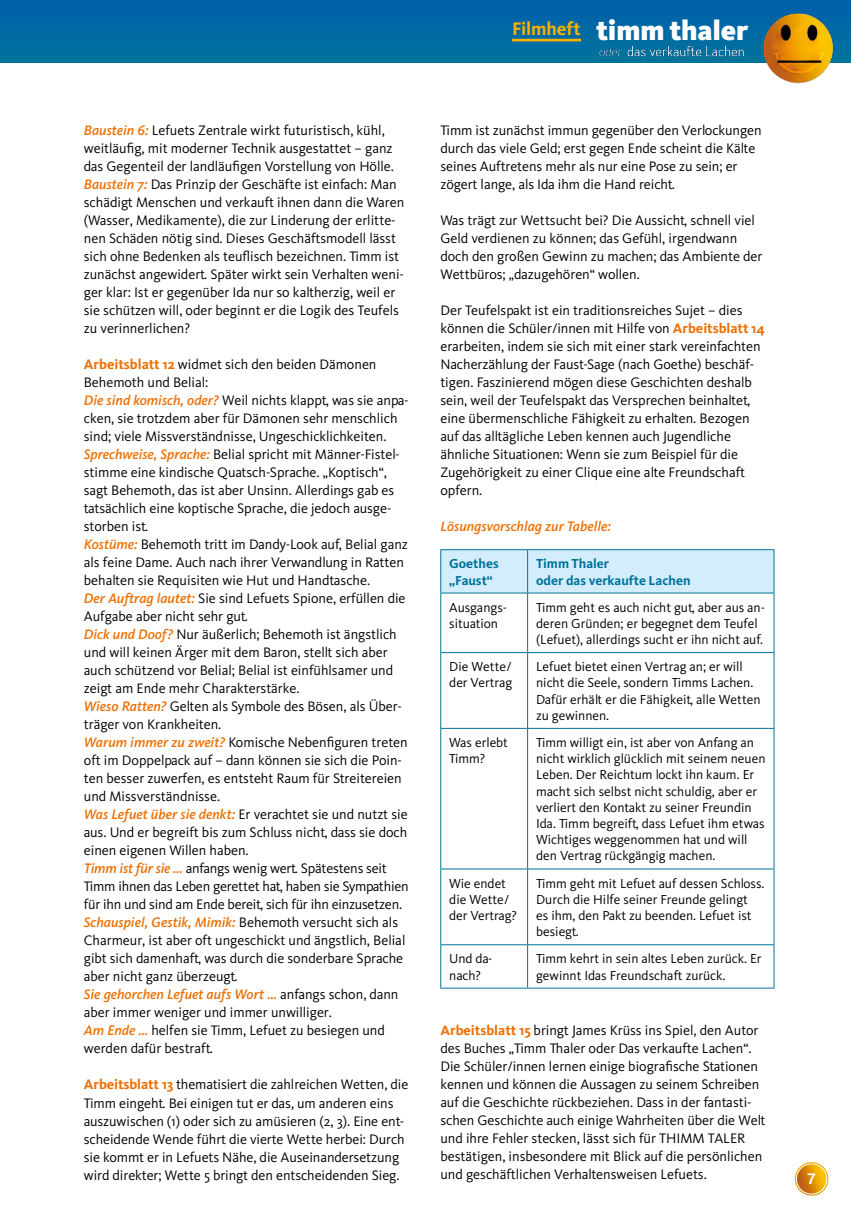
<style>
.page{position:relative;width:851px;height:1221px;background:#fff}
.page>*{position:absolute;margin:0;border:0;box-sizing:border-box;transform-origin:0 0}
.t1{font:900 28.5px "Kievit";letter-spacing:-.005em;color:#fff}
.t2{font:700 15px "Helvetica";color:#fff}
.t3{font:14.25px/18px "Kievit";color:#000}
.t4{font:italic 500 14.25px "Kievit";color:#ed7004}
.t5{font:13.5px/16.2px "Kievit";color:#000}
.t6{font:700 13.5px/16.2px "Kievit";color:#007499}
.s1{font-weight:500;font-style:italic;color:#ed7004}
.s2{font-weight:700;color:#ed7004}
</style>
<div class="page">
<div style="left:0;top:0;width:850px;height:63px;background:#0069a4"></div>
<hr style="left:512px;top:39px;width:69px;height:2px;background:#f9b000">
<img style="left:599px;top:45px;width:145px;height:12px">
<img style="left:761px;top:13px;width:74px;height:71px">
<img style="left:795px;top:1163px;width:32px;height:31px">
<div style="left:790px;top:1158px;width:42px;height:41px;border:1px solid #fff;border-radius:50%"></div>
<div style="left:792px;top:1160px;width:38px;height:37px;border:2px solid #fff;border-radius:50%"></div>
<div style="left:795px;top:1163px;width:32px;height:31px;border:1px solid #fff;border-radius:50%"></div>
<div style="left:441px;top:550px;width:332px;height:42px;background:#d4edfc"></div>
<hr style="left:440px;top:549px;width:87px;height:1px;background:#007499">
<hr style="left:440px;top:550px;width:1px;height:42px;background:#007499">
<hr style="left:527px;top:549px;width:247px;height:1px;background:#007499">
<hr style="left:527px;top:550px;width:1px;height:42px;background:#007499">
<hr style="left:773px;top:550px;width:1px;height:42px;background:#007499">
<hr style="left:440px;top:592px;width:87px;height:1px;background:#007499">
<hr style="left:440px;top:593px;width:1px;height:59px;background:#007499">
<hr style="left:527px;top:592px;width:247px;height:1px;background:#007499">
<hr style="left:527px;top:593px;width:1px;height:59px;background:#007499">
<hr style="left:773px;top:593px;width:1px;height:59px;background:#007499">
<hr style="left:440px;top:652px;width:87px;height:1px;background:#007499">
<hr style="left:440px;top:653px;width:1px;height:75px;background:#007499">
<hr style="left:527px;top:652px;width:247px;height:1px;background:#007499">
<hr style="left:527px;top:653px;width:1px;height:75px;background:#007499">
<hr style="left:773px;top:653px;width:1px;height:75px;background:#007499">
<hr style="left:440px;top:728px;width:87px;height:1px;background:#007499">
<hr style="left:440px;top:728px;width:1px;height:140px;background:#007499">
<hr style="left:527px;top:728px;width:247px;height:1px;background:#007499">
<hr style="left:527px;top:728px;width:1px;height:140px;background:#007499">
<hr style="left:773px;top:728px;width:1px;height:140px;background:#007499">
<hr style="left:440px;top:868px;width:87px;height:1px;background:#007499">
<hr style="left:440px;top:869px;width:1px;height:75px;background:#007499">
<hr style="left:527px;top:868px;width:247px;height:1px;background:#007499">
<hr style="left:527px;top:869px;width:1px;height:75px;background:#007499">
<hr style="left:773px;top:869px;width:1px;height:75px;background:#007499">
<hr style="left:440px;top:944px;width:87px;height:1px;background:#007499">
<hr style="left:440px;top:945px;width:1px;height:42px;background:#007499">
<hr style="left:527px;top:944px;width:247px;height:1px;background:#007499">
<hr style="left:527px;top:945px;width:1px;height:42px;background:#007499">
<hr style="left:773px;top:945px;width:1px;height:42px;background:#007499">
<hr style="left:440px;top:987px;width:87px;height:1px;background:#007499">
<hr style="left:527px;top:987px;width:247px;height:1px;background:#007499">
<h1 class="t1" style="left:512px;top:13px;width:238px"><sup>Filmheft</sup> timm thaler</h1>
<p class="t3" style="left:84px;top:121px;width:322px"><span class="s1">Baustein 6:</span> Lefuets Zentrale wirkt futuristisch, kühl, weitläufig, mit moderner Technik ausgestattet – ganz das Gegenteil der landläufigen Vorstellung von Hölle.<br><span class="s1">Baustein 7:</span> Das Prinzip der Geschäfte ist einfach: Man schädigt Menschen und verkauft ihnen dann die Waren (Wasser, Medikamente), die zur Linderung der erlitte&shy;nen Schäden nötig sind. Dieses Geschäftsmodell lässt sich ohne Bedenken als teuflisch bezeichnen. Timm ist zunächst angewidert. Später wirkt sein Verhalten weni&shy;ger klar: Ist er gegenüber Ida nur so kaltherzig, weil er sie schützen will, oder beginnt er die Logik des Teufels zu verinnerlichen?</p>
<p class="t3" style="left:84px;top:355px;width:326px"><span class="s2">Arbeitsblatt 12</span> widmet sich den beiden Dämonen Behemoth und Belial:<br><span class="s1">Die sind komisch, oder?</span> Weil nichts klappt, was sie anpa&shy;cken, sie trotzdem aber für Dämonen sehr menschlich sind; viele Missverständnisse, Ungeschicklichkeiten.<br><span class="s1">Sprechweise, Sprache:</span> Belial spricht mit Männer-Fistel&shy;stimme eine kindische Quatsch-Sprache. „Koptisch“, sagt Behemoth, das ist aber Unsinn. Allerdings gab es tatsächlich eine koptische Sprache, die jedoch ausge&shy;storben ist.<br><span class="s1">Kostüme:</span> Behemoth tritt im Dandy-Look auf, Belial ganz als feine Dame. Auch nach ihrer Verwandlung in Ratten behalten sie Requisiten wie Hut und Handtasche.<br><span class="s1">Der Auftrag lautet:</span> Sie sind Lefuets Spione, erfüllen die Aufgabe aber nicht sehr gut.<br><span class="s1">Dick und Doof?</span> Nur äußerlich; Behemoth ist ängstlich und will keinen Ärger mit dem Baron, stellt sich aber auch schützend vor Belial; Belial ist einfühlsamer und zeigt am Ende mehr Charakterstärke.<br><span class="s1">Wieso Ratten?</span> Gelten als Symbole des Bösen, als Über&shy;träger von Krankheiten.<br><span class="s1">Warum immer zu zweit?</span> Komische Nebenfiguren treten oft im Doppelpack auf – dann können sie sich die Poin&shy;ten besser zuwerfen, es entsteht Raum für Streitereien und Missverständnisse.<br><span class="s1">Was Lefuet über sie denkt:</span> Er verachtet sie und nutzt sie aus. Und er begreift bis zum Schluss nicht, dass sie doch einen eigenen Willen haben.<br><span class="s1">Timm ist für sie …</span> anfangs wenig wert. Spätestens seit Timm ihnen das Leben gerettet hat, haben sie Sympathien für ihn und sind am Ende bereit, sich für ihn einzusetzen.<br><span class="s1">Schauspiel, Gestik, Mimik:</span> Behemoth versucht sich als Charmeur, ist aber oft ungeschickt und ängstlich, Belial gibt sich damenhaft, was durch die sonderbare Sprache aber nicht ganz überzeugt.<br><span class="s1">Sie gehorchen Lefuet aufs Wort …</span> anfangs schon, dann aber immer weniger und immer unwilliger.<br><span class="s1">Am Ende …</span> helfen sie Timm, Lefuet zu besiegen und werden dafür bestraft.</p>
<p class="t3" style="left:84px;top:1075px;width:326px"><span class="s2">Arbeitsblatt 13</span> thematisiert die zahlreichen Wetten, die Timm eingeht. Bei einigen tut er das, um anderen eins auszuwischen (1) oder sich zu amüsieren (2, 3). Eine ent&shy;scheidende Wende führt die vierte Wette herbei: Durch sie kommt er in Lefuets Nähe, die Auseinandersetzung wird direkter; Wette 5 bringt den entscheidenden Sieg.</p>
<p class="t3" style="left:440px;top:121px;width:323px">Timm ist zunächst immun gegenüber den Verlockungen durch das viele Geld; erst gegen Ende scheint die Kälte seines Auftretens mehr als nur eine Pose zu sein; er zögert lange, als Ida ihm die Hand reicht.</p>
<p class="t3" style="left:440px;top:211px;width:323px">Was trägt zur Wettsucht bei? Die Aussicht, schnell viel Geld verdienen zu können; das Gefühl, irgendwann doch den großen Gewinn zu machen; das Ambiente der Wettbüros; „dazugehören“ wollen.</p>
<p class="t3" style="left:440px;top:301px;width:326px">Der Teufelspakt ist ein traditionsreiches Sujet – dies können die Schüler/innen mit Hilfe von <span class="s2">Arbeitsblatt 14 </span>erarbeiten, indem sie sich mit einer stark vereinfachten Nacherzählung der Faust-Sage (nach Goethe) beschäf&shy;tigen. Faszinierend mögen diese Geschichten deshalb sein, weil der Teufelspakt das Versprechen beinhaltet, eine übermenschliche Fähigkeit zu erhalten. Bezogen auf das alltägliche Leben kennen auch Jugendliche ähnliche Situationen: Wenn sie zum Beispiel für die Zugehörigkeit zu einer Clique eine alte Freundschaft opfern.</p>
<p class="t4" style="left:440px;top:517px;width:172px">Lösungsvorschlag zur Tabelle:</p>
<p class="t6" style="left:449px;top:555px;width:51px">Goethes „Faust“</p>
<p class="t6" style="left:536px;top:555px;width:156px">Timm Thaler<br>oder das verkaufte Lachen</p>
<p class="t5" style="left:449px;top:599px;width:58px">Ausgangs&shy;situation</p>
<p class="t5" style="left:536px;top:599px;width:230px">Timm geht es auch nicht gut, aber aus an&shy;deren Gründen; er begegnet dem Teufel (Lefuet), allerdings sucht er ihn nicht auf.</p>
<p class="t5" style="left:449px;top:658px;width:64px">Die Wette/ der Vertrag</p>
<p class="t5" style="left:536px;top:658px;width:226px">Lefuet bietet einen Vertrag an; er will nicht die Seele, sondern Timms Lachen.<br>Dafür erhält er die Fähigkeit, alle Wetten zu gewinnen.</p>
<p class="t5" style="left:449px;top:734px;width:60px">Was erlebt<br>Timm?</p>
<p class="t5" style="left:536px;top:734px;width:231px">Timm willigt ein, ist aber von Anfang an nicht wirklich glücklich mit seinem neuen Leben. Der Reichtum lockt ihn kaum. Er macht sich selbst nicht schuldig, aber er verliert den Kontakt zu seiner Freundin Ida. Timm begreift, dass Lefuet ihm etwas Wichtiges weggenommen hat und will den Vertrag rückgängig machen.</p>
<p class="t5" style="left:449px;top:874px;width:69px">Wie endet die Wette/ der Vertrag?</p>
<p class="t5" style="left:536px;top:874px;width:230px">Timm geht mit Lefuet auf dessen Schloss.<br>Durch die Hilfe seiner Freunde gelingt<br>es ihm, den Pakt zu beenden. Lefuet ist besiegt.</p>
<p class="t5" style="left:449px;top:950px;width:45px">Und da&shy;nach?</p>
<p class="t5" style="left:536px;top:950px;width:227px">Timm kehrt in sein altes Leben zurück. Er gewinnt Idas Freundschaft zurück.</p>
<p class="t3" style="left:440px;top:1021px;width:326px"><span class="s2">Arbeitsblatt 15</span> bringt James Krüss ins Spiel, den Autor des Buches „Timm Thaler oder Das verkaufte Lachen“.<br>Die Schüler/innen lernen einige biografische Stationen kennen und können die Aussagen zu seinem Schreiben auf die Geschichte rückbeziehen. Dass in der fantasti&shy;schen Geschichte auch einige Wahrheiten über die Welt und ihre Fehler stecken, lässt sich für THIMM TALER bestätigen, insbesondere mit Blick auf die persönlichen und geschäftlichen Verhaltensweisen Lefuets.</p>
<p class="t2" style="left:807px;top:1166px;width:10px">7</p>
</div>
